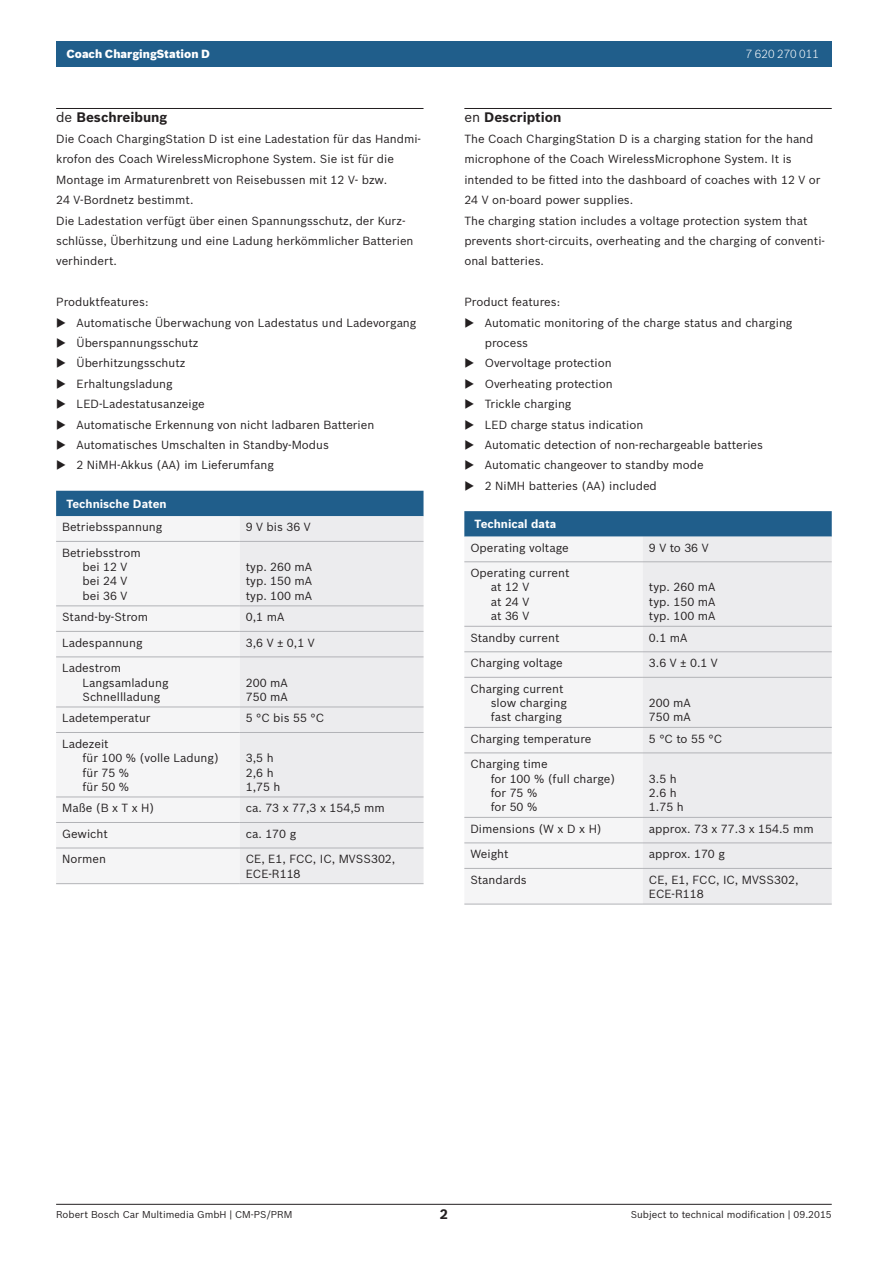
<style>
.page{position:relative;width:893px;height:1263px;background:#fff}
.page>*{position:absolute;margin:0;border:0;box-sizing:border-box;transform-origin:0 0}
.t1{font:700 13.5px "Bosch Sans";color:#231f20}
.t2{font:11.55px/20.4px "Bosch Sans";color:#231f20}
.t3{font:700 11.55px "Bosch Sans";color:#fff}
.t4{font:900 11.55px "Bosch Sans";color:#fff}
.t5{font:11.55px "Bosch Sans";letter-spacing:.3em;color:#231f20}
.t6{font:300 11.55px "Bosch Sans";color:#fff}
.t7{font:9.75px "Bosch Sans";color:#231f20}
.s1{font-weight:400}
</style>
<div class="page">
<hr style="left:56px;top:1204px;width:776px;height:1px;background:#231f20">
<div style="left:56px;top:41px;width:776px;height:25px;background:#205e8b"></div>
<hr style="left:56px;top:108px;width:367px;height:1px;background:#231f20">
<div style="left:56px;top:491px;width:367px;height:25px;background:#205e8b"></div>
<div style="left:56px;top:516px;width:184px;height:367px;background:#f5f5f6"></div>
<div style="left:240px;top:516px;width:183px;height:367px;background:#ececee"></div>
<hr style="left:56px;top:541px;width:184px;height:1px;background:#b2b3b7">
<hr style="left:56px;top:605px;width:184px;height:1px;background:#b2b3b7">
<hr style="left:56px;top:631px;width:184px;height:1px;background:#b2b3b7">
<hr style="left:56px;top:656px;width:184px;height:1px;background:#b2b3b7">
<hr style="left:56px;top:707px;width:184px;height:1px;background:#b2b3b7">
<hr style="left:56px;top:732px;width:184px;height:1px;background:#b2b3b7">
<hr style="left:56px;top:796px;width:184px;height:1px;background:#b2b3b7">
<hr style="left:56px;top:822px;width:184px;height:1px;background:#b2b3b7">
<hr style="left:240px;top:541px;width:183px;height:1px;background:#b2b3b7">
<hr style="left:240px;top:605px;width:183px;height:1px;background:#b2b3b7">
<hr style="left:240px;top:631px;width:183px;height:1px;background:#b2b3b7">
<hr style="left:240px;top:656px;width:183px;height:1px;background:#b2b3b7">
<hr style="left:240px;top:707px;width:183px;height:1px;background:#b2b3b7">
<hr style="left:240px;top:732px;width:183px;height:1px;background:#b2b3b7">
<hr style="left:240px;top:796px;width:183px;height:1px;background:#b2b3b7">
<hr style="left:240px;top:822px;width:183px;height:1px;background:#b2b3b7">
<hr style="left:56px;top:848px;width:184px;height:1px;background:#b2b3b7">
<hr style="left:240px;top:848px;width:183px;height:1px;background:#b2b3b7">
<hr style="left:56px;top:883px;width:184px;height:1px;background:#b2b3b7">
<hr style="left:240px;top:883px;width:183px;height:1px;background:#b2b3b7">
<hr style="left:464px;top:108px;width:368px;height:1px;background:#231f20">
<svg style="left:464px;top:511px;width:368px;height:26px;background:#26628e"></svg>
<div style="left:464px;top:537px;width:179px;height:367px;background:#f5f5f6"></div>
<div style="left:643px;top:537px;width:189px;height:367px;background:#ececee"></div>
<hr style="left:464px;top:561px;width:179px;height:1px;background:#b2b3b7">
<hr style="left:464px;top:626px;width:179px;height:1px;background:#b2b3b7">
<hr style="left:464px;top:651px;width:179px;height:1px;background:#b2b3b7">
<hr style="left:464px;top:677px;width:179px;height:1px;background:#b2b3b7">
<hr style="left:464px;top:727px;width:179px;height:1px;background:#b2b3b7">
<hr style="left:464px;top:752px;width:179px;height:1px;background:#b2b3b7">
<hr style="left:464px;top:817px;width:179px;height:1px;background:#b2b3b7">
<hr style="left:464px;top:842px;width:179px;height:1px;background:#b2b3b7">
<hr style="left:643px;top:561px;width:189px;height:1px;background:#b2b3b7">
<hr style="left:643px;top:626px;width:189px;height:1px;background:#b2b3b7">
<hr style="left:643px;top:651px;width:189px;height:1px;background:#b2b3b7">
<hr style="left:643px;top:677px;width:189px;height:1px;background:#b2b3b7">
<hr style="left:643px;top:727px;width:189px;height:1px;background:#b2b3b7">
<hr style="left:643px;top:752px;width:189px;height:1px;background:#b2b3b7">
<hr style="left:643px;top:817px;width:189px;height:1px;background:#b2b3b7">
<hr style="left:643px;top:842px;width:189px;height:1px;background:#b2b3b7">
<hr style="left:464px;top:868px;width:179px;height:1px;background:#b2b3b7">
<hr style="left:643px;top:868px;width:189px;height:1px;background:#b2b3b7">
<hr style="left:464px;top:904px;width:179px;height:1px;background:#b2b3b7">
<hr style="left:643px;top:904px;width:189px;height:1px;background:#b2b3b7">
<p class="t4" style="left:66px;top:47px;width:145px">Coach ChargingStation D</p>
<p class="t6" style="left:746px;top:47px;width:75px">7 620 270 011</p>
<p class="t1" style="left:56px;top:109px;width:113px"><span class="s1">de</span> Beschreibung</p>
<p class="t2" style="left:56px;top:128px;width:366px">Die Coach ChargingStation D ist eine Ladestation für das Handmi&shy;krofon des Coach WirelessMicrophone System. Sie ist für die Montage im Armaturenbrett von Reisebussen mit 12 V- bzw.<br>24 V-Bordnetz bestimmt.<br>Die Ladestation verfügt über einen Spannungsschutz, der Kurz&shy;schlüsse, Überhitzung und eine Ladung herkömmlicher Batterien verhindert.</p>
<p class="t2" style="left:77px;top:292px;width:341px;text-indent:-20px">Produktfeatures:<br>Automatische Überwachung von Ladestatus und Ladevorgang Überspannungsschutz<br>Überhitzungsschutz<br>Erhaltungsladung<br>LED-Ladestatusanzeige<br>Automatische Erkennung von nicht ladbaren Batterien Automatisches Umschalten in Standby-Modus<br>2 NiMH-Akkus (AA) im Lieferumfang</p>
<p class="t3" style="left:66px;top:496px;width:102px">Technische Daten</p>
<p class="t2" style="left:62px;top:517px;width:102px">Betriebsspannung</p>
<p class="t5" style="left:246px;top:520px;width:66px">9Vbis36V</p>
<p class="t2" style="left:83px;top:545px;width:60px;line-height:14.4px;text-indent:-20px">Betriebsstrom bei 12 V bei 24 V bei 36 V</p>
<p class="t2" style="left:246px;top:560px;width:68px;line-height:14.4px;text-align:justify">typ. 260 mA typ. 150 mA typ. 100 mA</p>
<p class="t2" style="left:62px;top:607px;width:88px">Stand-by-Strom</p>
<p class="t2" style="left:246px;top:607px;width:40px">0,1 mA</p>
<p class="t2" style="left:62px;top:632px;width:82px">Ladespannung</p>
<p class="t2" style="left:246px;top:632px;width:70px">3,6 V ± 0,1 V</p>
<p class="t2" style="left:83px;top:661px;width:87px;line-height:14.4px;text-indent:-20px">Ladestrom<br>Langsamladung<br>Schnellladung</p>
<p class="t2" style="left:246px;top:675px;width:43px;line-height:14.4px">200 mA<br>750 mA</p>
<p class="t2" style="left:62px;top:708px;width:90px">Ladetemperatur</p>
<p class="t2" style="left:246px;top:708px;width:80px">5 °C bis 55 °C</p>
<p class="t2" style="left:83px;top:736px;width:138px;line-height:14.4px;text-indent:-20px">Ladezeit<br>für 100 % (volle Ladung) für 75 %<br>für 50 %</p>
<p class="t2" style="left:246px;top:751px;width:36px;line-height:14.4px">3,5 h<br>2,6 h<br>1,75 h</p>
<p class="t2" style="left:62px;top:798px;width:94px">Maße (B x T x H)</p>
<p class="t2" style="left:246px;top:798px;width:141px">ca. 73 x 77,3 x 154,5 mm</p>
<p class="t2" style="left:62px;top:823px;width:47px">Gewicht</p>
<p class="t2" style="left:246px;top:823px;width:52px">ca. 170 g</p>
<p class="t2" style="left:62px;top:849px;width:45px">Normen</p>
<p class="t2" style="left:246px;top:852px;width:151px;line-height:14.4px">CE, E1, FCC, IC, MVSS302,<br>ECE-R118</p>
<p class="t1" style="left:464px;top:109px;width:99px"><span class="s1">en</span> Description</p>
<p class="t2" style="left:464px;top:128px;width:362px">The Coach ChargingStation D is a charging station for the hand microphone of the Coach WirelessMicrophone System. It is intended to be fitted into the dashboard of coaches with 12 V or 24 V on-board power supplies.<br>The charging station includes a voltage protection system that prevents short-circuits, overheating and the charging of conventi&shy;onal batteries.</p>
<p class="t2" style="left:485px;top:292px;width:309px;text-indent:-20px">Product features:<br>Automatic monitoring of the charge status and charging process<br>Overvoltage protection<br>Overheating protection<br>Trickle charging<br>LED charge status indication<br>Automatic detection of non-rechargeable batteries<br>Automatic changeover to standby mode<br>2 NiMH batteries (AA) included</p>
<p class="t3" style="left:475px;top:517px;width:83px">Technical data</p>
<p class="t2" style="left:470px;top:537px;width:100px">Operating voltage</p>
<p class="t5" style="left:649px;top:540px;width:61px">9Vto36V</p>
<p class="t2" style="left:491px;top:566px;width:80px;line-height:14.4px;text-indent:-20px">Operating current at 12 V<br>at 24 V<br>at 36 V</p>
<p class="t2" style="left:649px;top:580px;width:68px;line-height:14.4px;text-align:justify">typ. 260 mA typ. 150 mA typ. 100 mA</p>
<p class="t2" style="left:470px;top:627px;width:91px">Standby current</p>
<p class="t2" style="left:649px;top:627px;width:40px">0.1 mA</p>
<p class="t2" style="left:470px;top:653px;width:94px">Charging voltage</p>
<p class="t2" style="left:649px;top:653px;width:70px">3.6 V ± 0.1 V</p>
<p class="t2" style="left:491px;top:681px;width:78px;line-height:14.4px;text-indent:-20px">Charging current slow charging fast charging</p>
<p class="t2" style="left:649px;top:695px;width:43px;line-height:14.4px">200 mA<br>750 mA</p>
<p class="t2" style="left:470px;top:728px;width:123px">Charging temperature</p>
<p class="t2" style="left:649px;top:728px;width:75px">5 °C to 55 °C</p>
<p class="t2" style="left:491px;top:757px;width:126px;line-height:14.4px;text-indent:-20px">Charging time<br>for 100 % (full charge) for 75 %<br>for 50 %</p>
<p class="t2" style="left:649px;top:771px;width:36px;line-height:14.4px">3.5 h<br>2.6 h<br>1.75 h</p>
<p class="t2" style="left:470px;top:818px;width:133px">Dimensions (W x D x H)</p>
<p class="t2" style="left:649px;top:818px;width:166px">approx. 73 x 77.3 x 154.5 mm</p>
<p class="t2" style="left:470px;top:844px;width:40px">Weight</p>
<p class="t2" style="left:649px;top:844px;width:77px">approx. 170 g</p>
<p class="t2" style="left:470px;top:869px;width:58px">Standards</p>
<p class="t2" style="left:649px;top:872px;width:151px;line-height:14.4px">CE, E1, FCC, IC, MVSS302,<br>ECE-R118</p>
<p class="t7" style="left:56px;top:1208px;width:238px">Robert Bosch Car Multimedia GmbH | CM-PS/PRM</p>
<p class="t1" style="left:440px;top:1206px;width:10px">2</p>
<p class="t7" style="left:631px;top:1208px;width:202px">Subject to technical modification | 09.2015</p>
</div>
